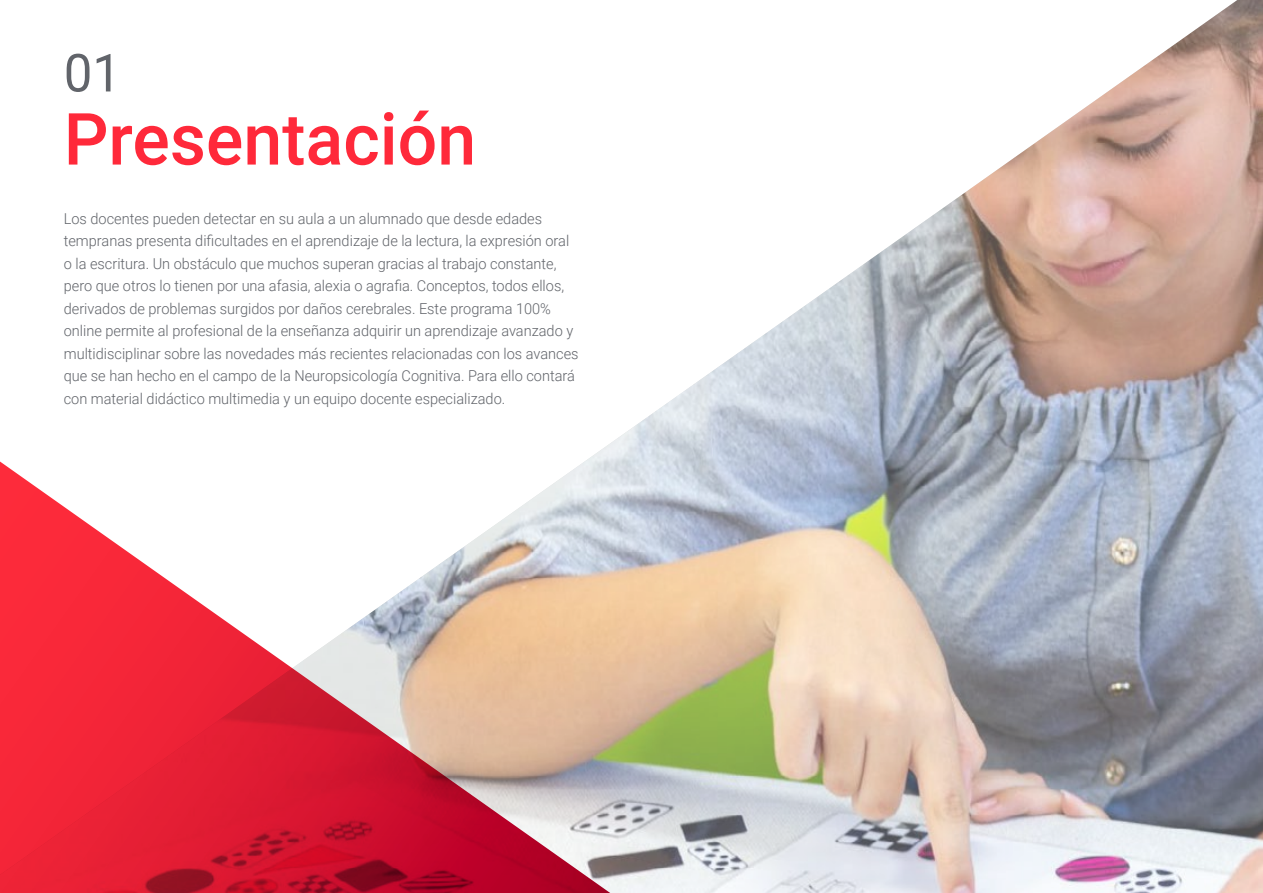
<style>
.page{position:relative;width:1263px;height:893px;background:#fff}
.page>*{position:absolute;margin:0;border:0;box-sizing:border-box;transform-origin:0 0}
.t1{font:500 72px "Roboto";color:#ff293a}
.t2{font:52.5px "Roboto";color:#61646a}
.t3{font:300 15px/22.5px "Roboto";color:#61646a}
</style>
<div class="page">
<img style="left:607px;top:0;width:656px;height:893px">
<svg style="left:0;top:446px;width:640px;height:447px"></svg>
<h2 class="t2" style="left:64px;top:36px;width:59px">01</h2>
<h1 class="t1" style="left:64px;top:89px;width:414px">Presentación</h1>
<p class="t3" style="left:64px;top:207px;width:516px">Los docentes pueden detectar en su aula a un alumnado que desde edades tempranas presenta dificultades en el aprendizaje de la lectura, la expresión oral o la escritura. Un obstáculo que muchos superan gracias al trabajo constante, pero que otros lo tienen por una afasia, alexia o agrafia. Conceptos, todos ellos, derivados de problemas surgidos por daños cerebrales. Este programa 100% online permite al profesional de la enseñanza adquirir un aprendizaje avanzado y multidisciplinar sobre las novedades más recientes relacionadas con los avances que se han hecho en el campo de la Neuropsicología Cognitiva. Para ello contará con material didáctico multimedia y un equipo docente especializado.</p>
</div>
